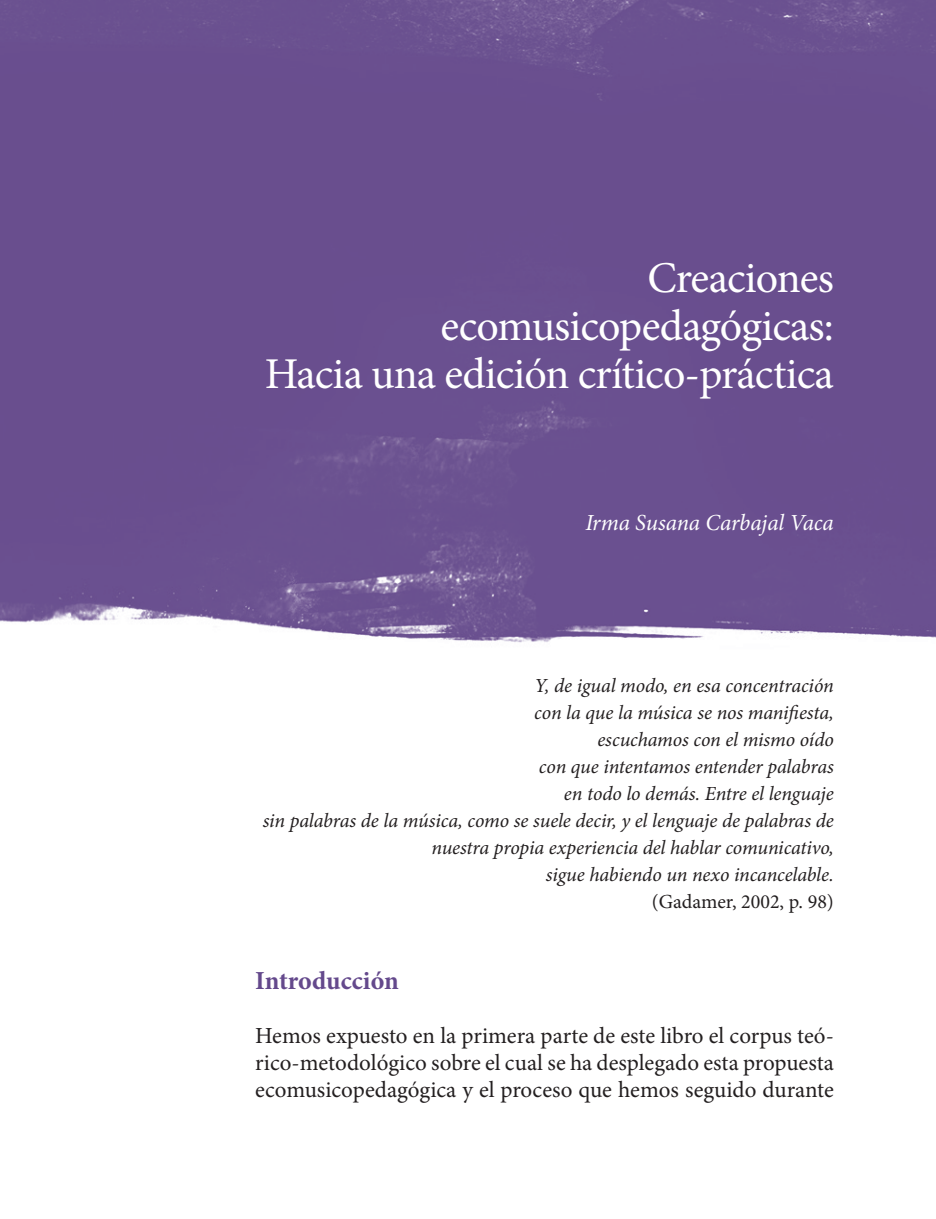
<style>
.page{position:relative;width:936px;height:1219px;background:#fff}
.page>*{position:absolute;margin:0;border:0;box-sizing:border-box;transform-origin:0 0}
.t1{font:44px/48px "Minion Pro";letter-spacing:-.025em;color:#fff;text-align:right}
.t2{font:700 26px "Minion Pro";letter-spacing:-.005em;color:#64498c}
.t3{font:23px/27px "Minion Pro";letter-spacing:-.01em;color:#231f20;text-align:justify}
.t4{font:italic 23px "Minion Pro";letter-spacing:-.01em;color:#fff}
.t5{font:italic 20px/27px "Minion Pro";letter-spacing:-.005em;color:#231f20;text-align:right}
.t6{font:20px "Minion Pro";color:#231f20}
</style>
<div class="page">
<div style="left:0;top:0;width:935px;height:643px;background:#694e8f"></div>
<h1 class="t1" style="left:265px;top:254px;width:570px">Creaciones ecomusicopedagógicas:<br>Hacia una edición crítico-práctica</h1>
<p class="t4" style="left:585px;top:507px;width:250px">Irma Susana Carbajal Vaca</p>
<p class="t5" style="left:263px;top:672px;width:572px">Y, de igual modo, en esa concentración<br>con la que la música se nos manifiesta,<br>escuchamos con el mismo oído<br>con que intentamos entender palabras<br>en todo lo demás. Entre el lenguaje<br>sin palabras de la música, como se suele decir, y el lenguaje de palabras de nuestra propia experiencia del hablar comunicativo,<br>sigue habiendo un nexo incancelable.</p>
<p class="t6" style="left:651px;top:888px;width:183px">(Gadamer, 2002, p. 98)</p>
<h2 class="t2" style="left:255px;top:962px;width:145px">Introducción</h2>
<p class="t3" style="left:255px;top:1022px;width:580px">Hemos expuesto en la primera parte de este libro el corpus teó&shy;rico-metodológico sobre el cual se ha desplegado esta propuesta ecomusicopedagógica y el proceso que hemos seguido durante</p>
</div>
